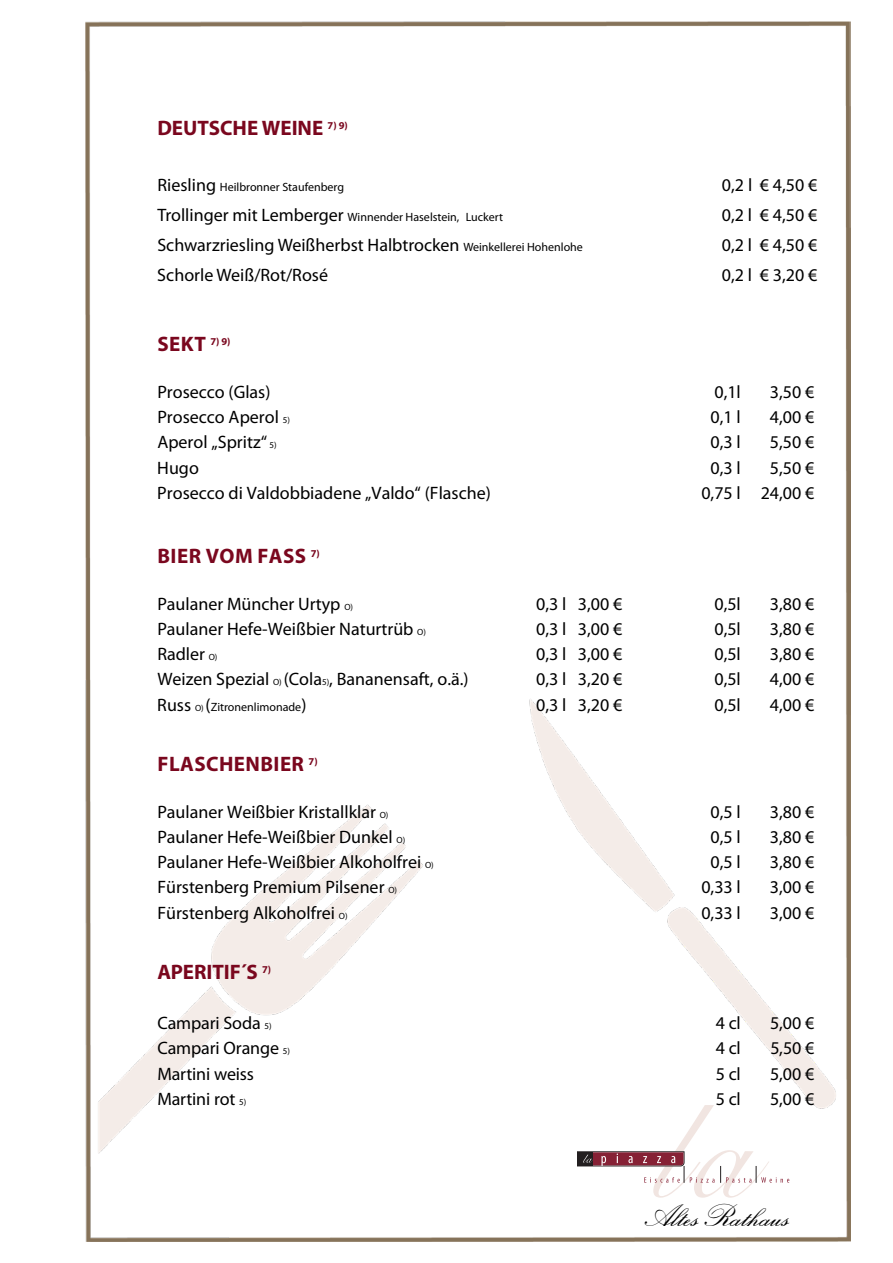
<style>
.page{position:relative;width:893px;height:1263px;background:#fff}
.page>*{position:absolute;margin:0;border:0;box-sizing:border-box;transform-origin:0 0}
.t1{font:31.2px "Exmouth";color:#000}
.t2{font:700 21px "Myriad Pro";letter-spacing:.02em;color:#7a071e}
.t3{font:700 21px "Myriad Pro";color:#7a071e}
.t4{font:700 21px "Myriad Pro";letter-spacing:-.01em;color:#7a071e}
.t5{font:18px "Myriad Pro";color:#000}
.t6{font:12px "Myriad Pro";color:#000}
.s1{font-size:18px}
.s2{font-size:12px}
.s3{font-size:9px}
</style>
<div class="page">
<img style="left:86px;top:21px;width:765px;height:1220px">
<div style="left:577px;top:1105px;width:215px;height:130px;background:#fff"></div>
<svg style="left:577px;top:1105px;width:212px;height:93px"></svg>
<p class="t3" style="left:157px;top:116px;width:192px">DEUTSCHE WEINE <sup>7)</sup> <sup>9)</sup></p>
<p class="t6" style="left:157px;top:180px;width:188px"><span class="s1">Riesling</span> Heilbronner Staufenberg</p>
<p class="t5" style="left:722px;top:175px;width:97px">0,2 l € 4,50 €</p>
<p class="t6" style="left:157px;top:211px;width:347px"><span class="s1">Trollinger mit Lemberger</span> Winnender Haselstein, Luckert</p>
<p class="t5" style="left:722px;top:205px;width:97px">0,2 l € 4,50 €</p>
<p class="t5" style="left:157px;top:235px;width:427px">Schwarzriesling Weißherbst Halbtrocken <span class="s2">Weinkellerei Hohenlohe</span></p>
<p class="t5" style="left:722px;top:235px;width:97px">0,2 l € 4,50 €</p>
<p class="t5" style="left:157px;top:265px;width:172px">Schorle Weiß/Rot/Rosé</p>
<p class="t5" style="left:722px;top:265px;width:97px">0,2 l € 3,20 €</p>
<p class="t2" style="left:158px;top:332px;width:74px">SEKT <sup>7)</sup> <sup>9)</sup></p>
<p class="t5" style="left:157px;top:382px;width:115px">Prosecco (Glas)</p>
<p class="t5" style="left:714px;top:382px;width:28px">0,1l</p>
<p class="t5" style="left:770px;top:382px;width:46px">3,50 €</p>
<p class="t5" style="left:157px;top:407px;width:134px">Prosecco Aperol <span class="s3">5)</span></p>
<p class="t5" style="left:711px;top:407px;width:32px">0,1 l</p>
<p class="t5" style="left:770px;top:407px;width:46px">4,00 €</p>
<p class="t5" style="left:157px;top:433px;width:121px">Aperol „Spritz“ <span class="s3">5)</span></p>
<p class="t5" style="left:711px;top:433px;width:32px">0,3 l</p>
<p class="t5" style="left:770px;top:433px;width:46px">5,50 €</p>
<p class="t5" style="left:157px;top:458px;width:43px">Hugo</p>
<p class="t5" style="left:711px;top:458px;width:32px">0,3 l</p>
<p class="t5" style="left:770px;top:458px;width:46px">5,50 €</p>
<p class="t5" style="left:157px;top:483px;width:335px">Prosecco di Valdobbiadene „Valdo“ (Flasche)</p>
<p class="t5" style="left:701px;top:483px;width:114px">0,75 l 24,00 €</p>
<p class="t2" style="left:158px;top:544px;width:164px">BIER VOM FASS <sup>7)</sup></p>
<p class="t5" style="left:157px;top:594px;width:197px">Paulaner Müncher Urtyp <span class="s3">O)</span></p>
<p class="t5" style="left:536px;top:594px;width:88px">0,3 l 3,00 €</p>
<p class="t5" style="left:714px;top:594px;width:28px">0,5l</p>
<p class="t5" style="left:770px;top:594px;width:46px">3,80 €</p>
<p class="t5" style="left:157px;top:619px;width:270px">Paulaner Hefe-Weißbier Naturtrüb <span class="s3">O)</span></p>
<p class="t5" style="left:536px;top:619px;width:88px">0,3 l 3,00 €</p>
<p class="t5" style="left:714px;top:619px;width:28px">0,5l</p>
<p class="t5" style="left:770px;top:619px;width:46px">3,80 €</p>
<p class="t5" style="left:157px;top:644px;width:62px">Radler <span class="s3">O)</span></p>
<p class="t5" style="left:536px;top:644px;width:88px">0,3 l 3,00 €</p>
<p class="t5" style="left:714px;top:644px;width:28px">0,5l</p>
<p class="t5" style="left:770px;top:644px;width:46px">3,80 €</p>
<p class="t5" style="left:157px;top:669px;width:313px">Weizen Spezial <span class="s3">O)</span> (Cola<span class="s3">5)</span>, Bananensaft, o.ä.)</p>
<p class="t5" style="left:536px;top:669px;width:88px">0,3 l 3,20 €</p>
<p class="t5" style="left:714px;top:669px;width:28px">0,5l</p>
<p class="t5" style="left:770px;top:669px;width:46px">4,00 €</p>
<p class="t6" style="left:157px;top:700px;width:151px"><span class="s1">Russ</span> <span class="s3">O)</span> <span class="s1">(</span>Zitronenlimonade<span class="s1">)</span></p>
<p class="t5" style="left:536px;top:695px;width:88px">0,3 l 3,20 €</p>
<p class="t5" style="left:714px;top:695px;width:28px">0,5l</p>
<p class="t5" style="left:770px;top:695px;width:46px">4,00 €</p>
<p class="t2" style="left:158px;top:752px;width:162px">FLASCHENBIER <sup>7)</sup></p>
<p class="t5" style="left:157px;top:802px;width:233px">Paulaner Weißbier Kristallklar <span class="s3">O)</span></p>
<p class="t5" style="left:711px;top:802px;width:32px">0,5 l</p>
<p class="t5" style="left:770px;top:802px;width:46px">3,80 €</p>
<p class="t5" style="left:157px;top:827px;width:249px">Paulaner Hefe-Weißbier Dunkel <span class="s3">O)</span></p>
<p class="t5" style="left:711px;top:827px;width:32px">0,5 l</p>
<p class="t5" style="left:770px;top:827px;width:46px">3,80 €</p>
<p class="t5" style="left:157px;top:852px;width:278px">Paulaner Hefe-Weißbier Alkoholfrei <span class="s3">O)</span></p>
<p class="t5" style="left:711px;top:852px;width:32px">0,5 l</p>
<p class="t5" style="left:770px;top:852px;width:46px">3,80 €</p>
<p class="t5" style="left:157px;top:877px;width:241px">Fürstenberg Premium Pilsener <span class="s3">O)</span></p>
<p class="t5" style="left:701px;top:877px;width:41px">0,33 l</p>
<p class="t5" style="left:770px;top:877px;width:46px">3,00 €</p>
<p class="t5" style="left:157px;top:903px;width:192px">Fürstenberg Alkoholfrei <span class="s3">O)</span></p>
<p class="t5" style="left:701px;top:903px;width:41px">0,33 l</p>
<p class="t5" style="left:770px;top:903px;width:46px">3,00 €</p>
<p class="t4" style="left:157px;top:960px;width:115px">APERITIF´S <sup>7)</sup></p>
<p class="t5" style="left:157px;top:1013px;width:116px">Campari Soda <span class="s3">5)</span></p>
<p class="t5" style="left:716px;top:1013px;width:27px">4 cl</p>
<p class="t5" style="left:770px;top:1013px;width:46px">5,00 €</p>
<p class="t5" style="left:157px;top:1038px;width:134px">Campari Orange <span class="s3">5)</span></p>
<p class="t5" style="left:716px;top:1038px;width:27px">4 cl</p>
<p class="t5" style="left:770px;top:1038px;width:45px">5,50 €</p>
<p class="t5" style="left:157px;top:1064px;width:98px">Martini weiss</p>
<p class="t5" style="left:716px;top:1064px;width:27px">5 cl</p>
<p class="t5" style="left:770px;top:1064px;width:46px">5,00 €</p>
<p class="t5" style="left:157px;top:1089px;width:91px">Martini rot <span class="s3">5)</span></p>
<p class="t5" style="left:716px;top:1089px;width:27px">5 cl</p>
<p class="t5" style="left:770px;top:1089px;width:46px">5,00 €</p>
<h1 class="t1" style="left:643px;top:1197px;width:151px">AltesRathaus</h1>
</div>
